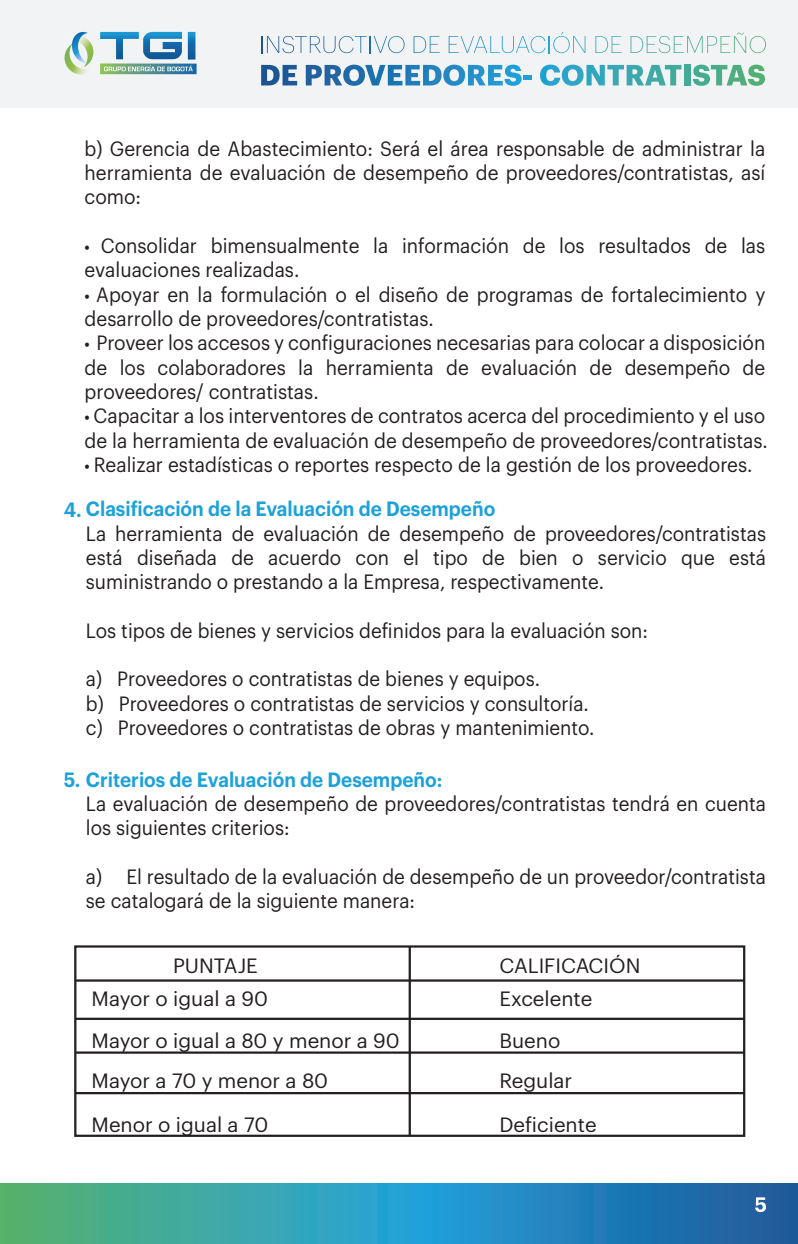
<style>
.page{position:relative;width:798px;height:1244px;background:#fff}
.page>*{position:absolute;margin:0;border:0;box-sizing:border-box;transform-origin:0 0}
.t1{font:20.25px/24.3px "Graphik";color:#231f20;scale:.94 1}
.t2{font:20.25px/24.3px "Graphik";color:#231f20;scale:.93 1}
.t3{font:20.25px "Graphik";color:#231f20}
.t4{font:600 20.25px "Graphik";color:#1ca1db;scale:.93 1}
.s1{font-family:"Myriad Pro"}
</style>
<div class="page">
<svg style="left:0;top:1183px;width:797px;height:61px;background:#2f93ad"></svg>
<div style="left:0;top:0;width:797px;height:107px;background:#f2f3f4"></div>
<svg style="left:754px;top:1197px;width:11px;height:15px"></svg>
<svg style="left:64px;top:32px;width:131px;height:43px"></svg>
<div style="left:74px;top:945px;width:671px;height:192px;border:2px solid #231f20"></div>
<hr style="left:75px;top:1092px;width:668px;height:2px;background:#231f20">
<hr style="left:75px;top:1051px;width:668px;height:2px;background:#231f20">
<hr style="left:75px;top:1017px;width:668px;height:3px;background:#231f20">
<hr style="left:75px;top:979px;width:668px;height:2px;background:#231f20">
<hr style="left:408px;top:946px;width:2px;height:190px;background:#231f20">
<svg style="left:261px;top:65px;width:36px;height:20px"></svg>
<svg style="left:306px;top:65px;width:225px;height:21px"></svg>
<svg style="left:540px;top:65px;width:141px;height:21px"></svg>
<div style="left:684px;top:65px;width:5px;height:20px;background:#43ab96"></div>
<svg style="left:692px;top:65px;width:72px;height:21px"></svg>
<svg style="left:261px;top:36px;width:143px;height:17px"></svg>
<svg style="left:413px;top:36px;width:26px;height:17px"></svg>
<svg style="left:448px;top:32px;width:137px;height:21px"></svg>
<svg style="left:595px;top:36px;width:26px;height:17px"></svg>
<svg style="left:630px;top:33px;width:135px;height:20px"></svg>
<p class="t1" style="left:84px;top:135px;width:725px;text-align:justify">b) Gerencia de Abastecimiento: Será el área responsable de administrar la herramienta de evaluación de desempeño de proveedores/contratistas, así como:</p>
<p class="t1" style="left:84px;top:232px;width:725px"><span class="s1">•</span> Consolidar bimensualmente la información de los resultados de las evaluaciones realizadas.</p>
<p class="t1" style="left:84px;top:280px;width:725px"><span class="s1">•</span> Apoyar en la formulación o el diseño de programas de fortalecimiento y desarrollo de proveedores/contratistas.</p>
<p class="t1" style="left:84px;top:329px;width:725px;text-align:justify"><span class="s1">•</span> Proveer los accesos y configuraciones necesarias para colocar a disposición de los colaboradores la herramienta de evaluación de desempeño de proveedores/ contratistas.</p>
<p class="t1" style="left:84px;top:402px;width:728px"><span class="s1">•</span> Capacitar a los interventores de contratos acerca del procedimiento y el uso de la herramienta de evaluación de desempeño de proveedores/contratistas.</p>
<p class="t1" style="left:84px;top:451px;width:711px"><span class="s1">•</span> Realizar estadísticas o reportes respecto de la gestión de los proveedores.</p>
<p class="t4" style="left:64px;top:493px;width:465px">4. Clasificación de la Evaluación de Desempeño</p>
<p class="t2" style="left:86px;top:519px;width:732px;text-align:justify">La herramienta de evaluación de desempeño de proveedores/contratistas está diseñada de acuerdo con el tipo de bien o servicio que está suministrando o prestando a la Empresa, respectivamente.</p>
<p class="t2" style="left:86px;top:616px;width:605px">Los tipos de bienes y servicios definidos para la evaluación son:</p>
<p class="t2" style="left:86px;top:665px;width:548px">a) Proveedores o contratistas de bienes y equipos.<br>b) Proveedores o contratistas de servicios y consultoría. c) Proveedores o contratistas de obras y mantenimiento.</p>
<p class="t4" style="left:64px;top:763px;width:408px">5. Criterios de Evaluación de Desempeño:</p>
<p class="t2" style="left:86px;top:789px;width:732px">La evaluación de desempeño de proveedores/contratistas tendrá en cuenta los siguientes criterios:</p>
<p class="t2" style="left:86px;top:862px;width:732px">a) El resultado de la evaluación de desempeño de un proveedor/contratista se catalogará de la siguiente manera:</p>
<p class="t3" style="left:173px;top:951px;width:86px">PUNTAJE</p>
<p class="t3" style="left:499px;top:951px;width:142px">CALIFICACIÓN</p>
<p class="t3" style="left:91px;top:983px;width:178px">Mayor o igual a 90</p>
<p class="t3" style="left:499px;top:983px;width:94px">Excelente</p>
<p class="t3" style="left:91px;top:1025px;width:309px">Mayor o igual a 80 y menor a 90</p>
<p class="t3" style="left:499px;top:1025px;width:62px">Bueno</p>
<p class="t3" style="left:91px;top:1065px;width:238px">Mayor a 70 y menor a 80</p>
<p class="t3" style="left:499px;top:1065px;width:74px">Regular</p>
<p class="t3" style="left:91px;top:1109px;width:178px">Menor o igual a 70</p>
<p class="t3" style="left:499px;top:1109px;width:99px">Deficiente</p>
</div>
